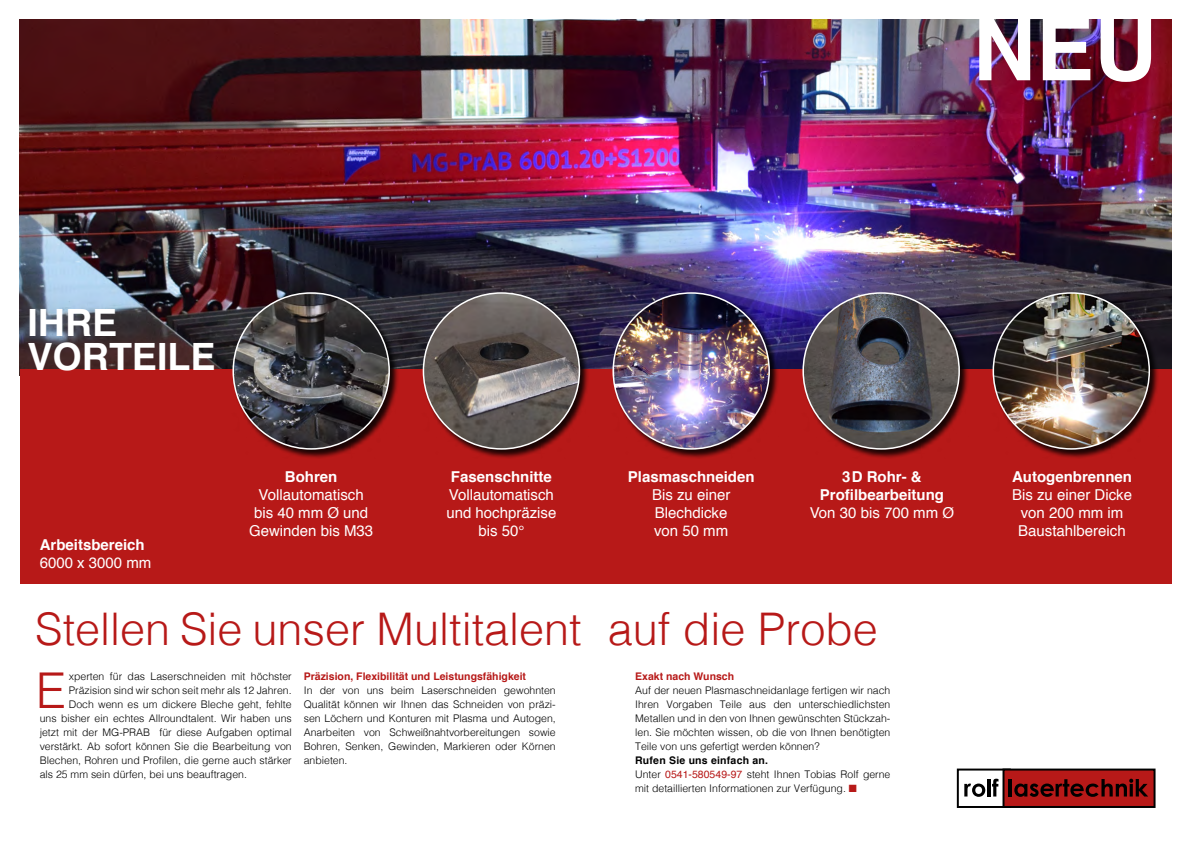
<style>
.page{position:relative;width:1191px;height:842px;background:#fff}
.page>*{position:absolute;margin:0;border:0;box-sizing:border-box;transform-origin:0 0}
.t1{font:700 87.2px "Helvetica";color:#fff}
.t2{font:300 49.4px "Helvetica";color:#b71918}
.t3{font:300 45px "Helvetica";color:#b71918}
.t4{font:700 37.6px/33.8px "Helvetica";color:#fff}
.t5{font:15px/18px "Helvetica";color:#fff;text-align:center}
.t6{font:700 15px/18px "Helvetica";color:#fff;text-align:center}
.t7{font:300 10.5px/14px "Helvetica";color:#000;text-align:justify}
.t8{font:700 10.5px "Helvetica";color:#b71918}
.s1{font-weight:700}
.s2{font-weight:400;color:#b71918}
.s3{color:#b71918}
</style>
<div class="page">
<img style="left:20px;top:20px;width:1151px;height:350px">
<div style="left:20px;top:370px;width:1151px;height:214px;background:#b71918"></div>
<div style="left:232px;top:291px;width:167px;height:167px;background:#000;opacity:.85"></div>
<img style="left:233px;top:293px;width:156px;height:156px;border-radius:78px">
<div style="left:422px;top:291px;width:167px;height:167px;background:#000;opacity:.85"></div>
<img style="left:423px;top:293px;width:156px;height:156px;border-radius:78px">
<div style="left:611px;top:291px;width:167px;height:167px;background:#000;opacity:.85"></div>
<img style="left:613px;top:293px;width:156px;height:156px;border-radius:78px">
<div style="left:801px;top:291px;width:167px;height:167px;background:#000;opacity:.85"></div>
<img style="left:803px;top:293px;width:156px;height:156px;border-radius:78px">
<div style="left:991px;top:291px;width:167px;height:167px;background:#000;opacity:.85"></div>
<img style="left:993px;top:293px;width:156px;height:156px;border-radius:78px">
<div style="left:956px;top:768px;width:54px;height:40px;background:#fff;border:2px solid #000"></div>
<div style="left:1002px;top:768px;width:153px;height:40px;background:#b71918;border:2px solid #000"></div>
<svg style="left:964px;top:783px;width:21px;height:14px"></svg>
<hr style="left:987px;top:779px;width:3px;height:17px;background:#000">
<svg style="left:992px;top:779px;width:6px;height:17px"></svg>
<hr style="left:1009px;top:779px;width:3px;height:17px;background:#000">
<svg style="left:1014px;top:779px;width:134px;height:18px"></svg>
<h1 class="t1" style="left:972px;top:-21px;width:186px">NEU</h1>
<h3 class="t4" style="left:27px;top:307px;width:190px">IHRE<br>VORTEILE</h3>
<h3 class="t6" style="left:40px;top:536px;width:107px">Arbeitsbereich</h3>
<h3 class="t5" style="left:40px;top:554px;width:113px">6000 x 3000 mm</h3>
<h3 class="t6" style="left:285px;top:468px;width:54px">Bohren</h3>
<h3 class="t5" style="left:249px;top:486px;width:126px">Vollautomatisch bis 40 mm Ø und<br>Gewinden bis M33</h3>
<h3 class="t6" style="left:451px;top:468px;width:102px">Fasenschnitte</h3>
<h3 class="t5" style="left:446px;top:486px;width:112px">Vollautomatisch und hochpräzise bis 50°</h3>
<h3 class="t6" style="left:628px;top:468px;width:128px">Plasmaschneiden</h3>
<h3 class="t5" style="left:652px;top:486px;width:80px;text-align:left">Bis zu einer<br>Blechdicke von 50 mm</h3>
<h3 class="t6" style="left:820px;top:468px;width:126px">3D Rohr- &amp;<br>Profilbearbeitung</h3>
<h3 class="t5" style="left:809px;top:504px;width:146px">Von 30 bis 700 mm Ø</h3>
<h3 class="t3" style="left:35px;top:590px;width:844px">Stellen Sie unser Multitalent auf die Probe</h3>
<h2 class="t2" style="left:36px;top:648px;width:32px">E</h2>
<p class="t7" style="left:69px;top:669px;width:224px">xperten für das Laserschneiden mit höchster</p>
<p class="t7" style="left:69px;top:683px;width:224px">Präzision sind wir schon seit mehr als 12 Jahren.</p>
<p class="t7" style="left:69px;top:697px;width:224px">Doch wenn es um dickere Bleche geht, fehlte</p>
<p class="t7" style="left:40px;top:711px;width:253px">uns bisher ein echtes Allroundtalent. Wir haben uns</p>
<p class="t7" style="left:40px;top:725px;width:253px">jetzt mit der MG-PRAB für diese Aufgaben optimal</p>
<p class="t7" style="left:40px;top:739px;width:253px">verstärkt. Ab sofort können Sie die Bearbeitung von</p>
<p class="t7" style="left:40px;top:753px;width:253px">Blechen, Rohren und Profilen, die gerne auch stärker</p>
<p class="t7" style="left:40px;top:767px;width:209px">als 25 mm sein dürfen, bei uns beauftragen.</p>
<p class="t8" style="left:304px;top:668px;width:224px">Präzision, Flexibilität und Leistungsfähigkeit</p>
<p class="t7" style="left:304px;top:683px;width:253px">In der von uns beim Laserschneiden gewohnten Qualität können wir Ihnen das Schneiden von präzi&shy;sen Löchern und Konturen mit Plasma und Autogen, Anarbeiten von Schweißnahtvorbereitungen sowie Bohren, Senken, Gewinden, Markieren oder Körnen anbieten.</p>
<p class="t8" style="left:635px;top:668px;width:101px">Exakt nach Wunsch</p>
<p class="t7" style="left:635px;top:682px;width:257px">Auf der neuen Plasmaschneidanlage fertigen wir nach Ihren Vorgaben Teile aus den unterschiedlichsten Metallen und in den von Ihnen gewünschten Stückzah&shy;len. Sie möchten wissen, ob die von Ihnen benötigten Teile von uns gefertigt werden können?</p>
<p class="t7" style="left:635px;top:752px;width:257px;text-align:left"><span class="s1">Rufen Sie uns einfach an.<br></span>Unter <span class="s2">0541-580549-97</span> steht Ihnen Tobias Rolf gerne mit detaillierten Informationen zur Verfügung. <span class="s3">■</span></p>
<h3 class="t6" style="left:1012px;top:468px;width:121px">Autogenbrennen</h3>
<h3 class="t5" style="left:1012px;top:486px;width:122px">Bis zu einer Dicke von 200 mm im<br>Baustahlbereich</h3>
</div>
